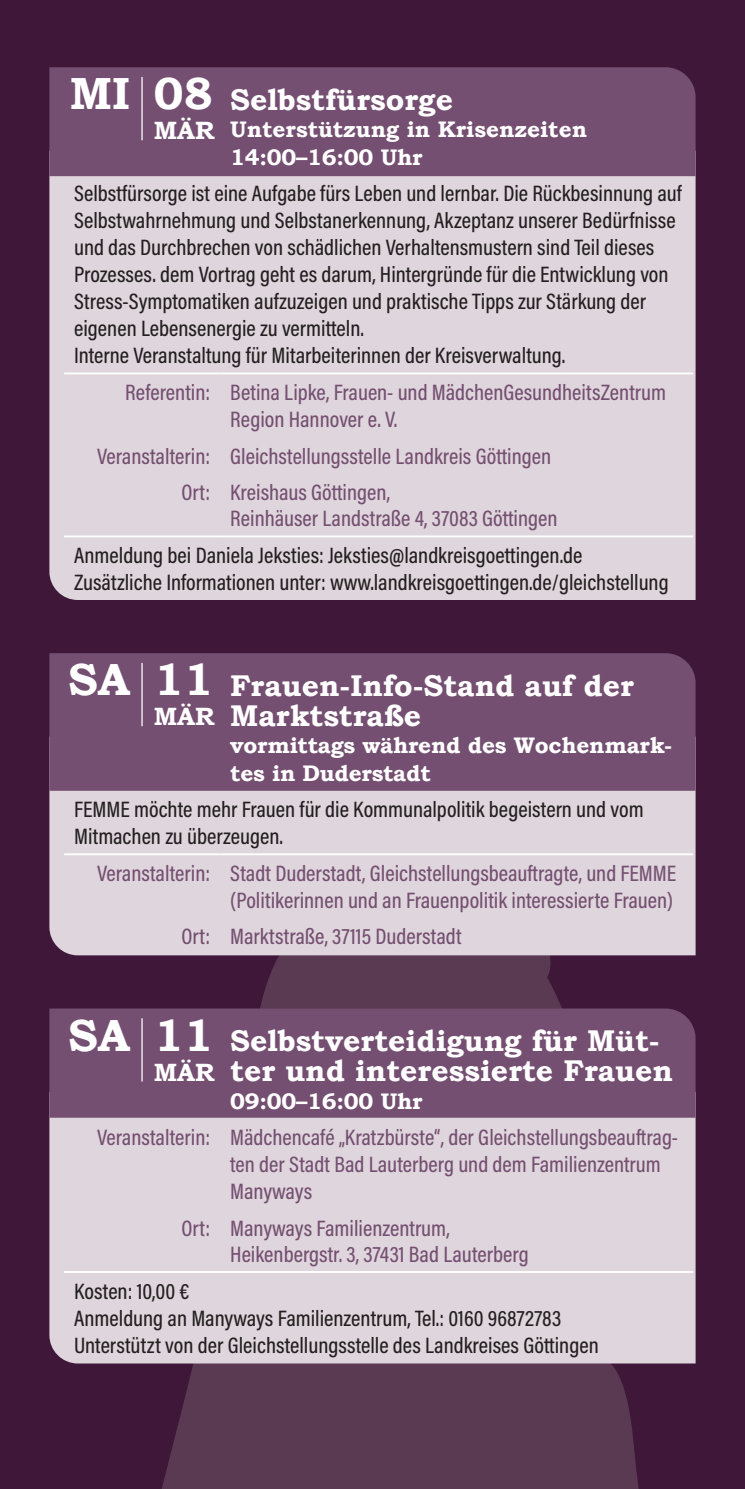
<style>
.page{position:relative;width:745px;height:1489px;background:#fff}
.page>*{position:absolute;margin:0;border:0;box-sizing:border-box;transform-origin:0 0}
.t1{font:700 45px "Bookman Old Style";color:#fff}
.t2{font:700 30px/30px "Bookman Old Style";color:#fff}
.t3{font:700 25px "Bookman Old Style";color:#fff}
.t4{font:500 22.5px/27px "Acumin Pro Cond";color:#231f20}
.t5{font:500 22.5px/27px "Acumin Pro Cond";color:#744f71}
.t6{font:700 22.5px/27.5px "Bookman Old Style";letter-spacing:-.01em;color:#fff}
</style>
<div class="page">
<div style="left:0;top:0;width:744px;height:1488px;background:#3f1839"></div>
<svg style="left:161px;top:955px;width:477px;height:533px;fill:#593a52"></svg>
<div style="left:49px;top:176px;width:646px;height:424px;background:#dfd5dc"></div>
<div style="left:49px;top:67px;width:646px;height:109px;background:#744f71"></div>
<hr style="left:64px;top:535px;width:156px;height:2px;background:#fff">
<hr style="left:220px;top:535px;width:472px;height:2px;background:#fff">
<hr style="left:64px;top:372px;width:156px;height:2px;background:#fff">
<hr style="left:220px;top:372px;width:472px;height:2px;background:#fff">
<hr style="left:141px;top:77px;width:1px;height:63px;background:#fff">
<div style="left:49px;top:1117px;width:646px;height:246px;background:#dfd5dc"></div>
<div style="left:49px;top:1008px;width:646px;height:109px;background:#744f71"></div>
<hr style="left:64px;top:1270px;width:156px;height:2px;background:#fff">
<hr style="left:220px;top:1270px;width:472px;height:2px;background:#fff">
<hr style="left:141px;top:1018px;width:1px;height:63px;background:#fff">
<div style="left:49px;top:790px;width:646px;height:165px;background:#dfd5dc"></div>
<div style="left:49px;top:653px;width:646px;height:137px;background:#744f71"></div>
<hr style="left:64px;top:853px;width:156px;height:2px;background:#fff">
<hr style="left:220px;top:853px;width:472px;height:2px;background:#fff">
<hr style="left:141px;top:663px;width:1px;height:63px;background:#fff">
<h1 class="t1" style="left:70px;top:61px;width:145px">MI 08</h1>
<p class="t3" style="left:154px;top:113px;width:63px">MÄR</p>
<h2 class="t2" style="left:230px;top:84px;width:224px">Selbstfürsorge</h2>
<p class="t6" style="left:230px;top:116px;width:358px">Unterstützung in Krisenzeiten<br>14:00–16:00 Uhr</p>
<p class="t4" style="left:74px;top:180px;width:609px">Selbstfürsorge ist eine Aufgabe fürs Leben und lernbar. Die Rückbesinnung auf Selbstwahrnehmung und Selbstanerkennung, Akzeptanz unserer Bedürfnisse und das Durchbrechen von schädlichen Verhaltensmustern sind Teil dieses Prozesses. dem Vortrag geht es darum, Hintergründe für die Entwicklung von Stress-Symptomatiken aufzuzeigen und praktische Tipps zur Stärkung der eigenen Lebensenergie zu vermitteln.<br>Interne Veranstaltung für Mitarbeiterinnen der Kreisverwaltung.</p>
<p class="t5" style="left:230px;top:378px;width:437px;text-indent:-105px">Referentin: Betina Lipke, Frauen- und MädchenGesundheitsZentrum<br>Region Hannover e. V.</p>
<p class="t5" style="left:181px;top:437px;width:371px;line-height:36.5px;text-indent:-84px">Veranstalterin: Gleichstellungsstelle Landkreis Göttingen<br>Ort: Kreishaus Göttingen,</p>
<p class="t5" style="left:230px;top:504px;width:328px">Reinhäuser Landstraße 4, 37083 Göttingen</p>
<p class="t4" style="left:74px;top:541px;width:595px">Anmeldung bei Daniela Jeksties: Jeksties@landkreisgoettingen.de<br>Zusätzliche Informationen unter: www.landkreisgoettingen.de/gleichstellung</p>
<h1 class="t1" style="left:68px;top:647px;width:146px">SA 11</h1>
<p class="t3" style="left:154px;top:698px;width:63px">MÄR</p>
<h2 class="t2" style="left:230px;top:670px;width:405px">Frauen-Info-Stand auf der<br>Marktstraße</h2>
<p class="t6" style="left:230px;top:731px;width:443px">vormittags während des Wochenmark&shy;tes in Duderstadt</p>
<p class="t4" style="left:74px;top:795px;width:570px">FEMME möchte mehr Frauen für die Kommunalpolitik begeistern und vom<br>Mitmachen zu überzeugen.</p>
<p class="t5" style="left:97px;top:859px;width:580px;text-align:right">Veranstalterin: Stadt Duderstadt, Gleichstellungsbeauftragte, und FEMME (Politikerinnen und an Frauenpolitik interessierte Frauen)</p>
<p class="t5" style="left:181px;top:922px;width:281px">Ort: Marktstraße, 37115 Duderstadt</p>
<h1 class="t1" style="left:68px;top:1002px;width:146px">SA 11</h1>
<p class="t3" style="left:154px;top:1053px;width:63px">MÄR</p>
<h2 class="t2" style="left:230px;top:1025px;width:444px">Selbstverteidigung für Müt&shy;ter und interessierte Frauen</h2>
<p class="t6" style="left:230px;top:1086px;width:194px">09:00–16:00 Uhr</p>
<p class="t5" style="left:230px;top:1123px;width:449px;text-indent:-133px">Veranstalterin: Mädchencafé „Kratzbürste“, der Gleichstellungsbeauftrag&shy;ten der Stadt Bad Lauterberg und dem Familienzentrum<br>Manyways</p>
<p class="t5" style="left:230px;top:1214px;width:300px;line-height:26.2px;text-indent:-49px">Ort: Manyways Familienzentrum,<br>Heikenbergstr. 3, 37431 Bad Lauterberg</p>
<p class="t4" style="left:74px;top:1276px;width:526px">Kosten: 10,00 €<br>Anmeldung an Manyways Familienzentrum, Tel.: 0160 96872783<br>Unterstützt von der Gleichstellungsstelle des Landkreises Göttingen</p>
</div>
